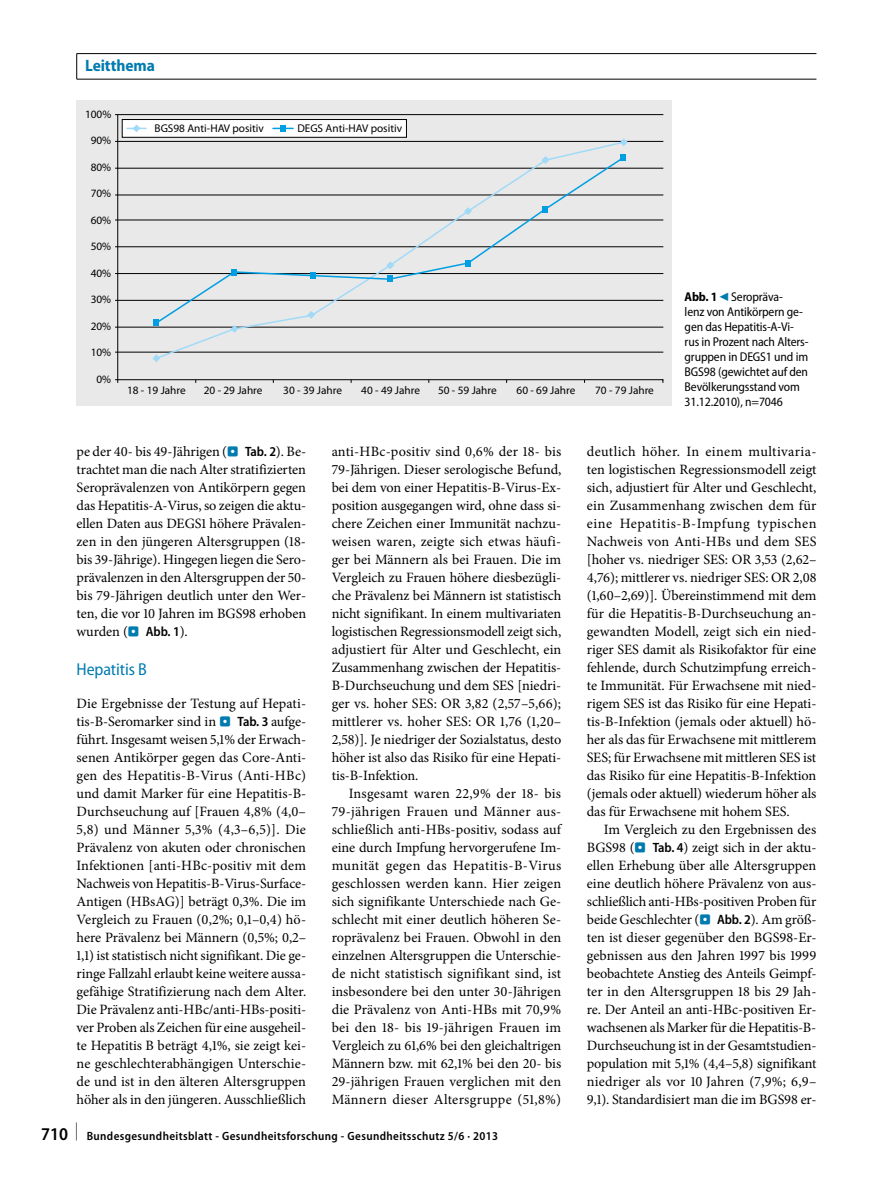
<style>
.page{position:relative;width:893px;height:1187px;background:#fff}
.page>*{position:absolute;margin:0;border:0;box-sizing:border-box;transform-origin:0 0}
.t1{font:600 semi-condensed 18px "Myriad Pro";color:#000}
._013_u2{font:semi-condensed 17.25px "Myriad Pro";letter-spacing:-.005em;color:#007baf}
.t2{font:700 semi-condensed 16.5px "Myriad Pro";letter-spacing:-.005em;color:#007baf}
._010_fliesstext_mit{font:14.25px/18px "Minion Pro";letter-spacing:-.005em;color:#000;text-align:justify}
._010_fliesstext_ohne{font:14.25px/18px "Minion Pro";letter-spacing:-.005em;color:#000;text-align:justify}
._024_abb_legende{font:semi-condensed 12.75px/15px "Myriad Pro";letter-spacing:-.01em;color:#000}
.t3{font:600 semi-condensed 12px "Myriad Pro";letter-spacing:.03em;color:#000}
.t4{font:11.25px "Myriad Pro";color:#000}
.s1{font-weight:700}
.s2{font-family:"S Buttons";font-stretch:normal;font-size:14.25px;color:#007baf}
.s3{font-family:"S Buttons";font-size:13.5px;color:#007baf}
.s4{font-family:"Myriad Pro";font-weight:600;font-stretch:semi-condensed;font-size:13.5px}
</style>
<div class="page">
<div style="left:77px;top:100px;width:595px;height:305px;background:#e9e9e9"></div>
<hr style="left:115px;top:114px;width:548px;height:1px;background:#000">
<hr style="left:115px;top:141px;width:548px;height:1px;background:#000">
<hr style="left:115px;top:168px;width:548px;height:1px;background:#000">
<hr style="left:115px;top:194px;width:548px;height:1px;background:#000">
<hr style="left:115px;top:219px;width:548px;height:1px;background:#000">
<hr style="left:115px;top:246px;width:548px;height:1px;background:#000">
<hr style="left:115px;top:273px;width:548px;height:1px;background:#000">
<hr style="left:115px;top:300px;width:548px;height:1px;background:#000">
<hr style="left:115px;top:327px;width:548px;height:1px;background:#000">
<hr style="left:115px;top:352px;width:548px;height:1px;background:#000">
<hr style="left:115px;top:379px;width:548px;height:1px;background:#000">
<svg style="left:154px;top:140px;width:471px;height:217px"></svg>
<hr style="left:117px;top:115px;width:1px;height:268px;background:#000">
<div style="left:153px;top:319px;width:6px;height:7px;background:#009ee3"></div>
<div style="left:620px;top:154px;width:6px;height:7px;background:#009ee3"></div>
<svg style="left:152px;top:353px;width:10px;height:9px"></svg>
<svg style="left:229px;top:325px;width:11px;height:9px"></svg>
<svg style="left:619px;top:138px;width:10px;height:9px"></svg>
<svg style="left:154px;top:156px;width:471px;height:169px"></svg>
<div style="left:122px;top:119px;width:285px;height:19px;background:#fff;border:1px solid #000"></div>
<svg style="left:127px;top:124px;width:19px;height:8px"></svg>
<div style="left:280px;top:125px;width:6px;height:7px;background:#009ee3"></div>
<svg style="left:273px;top:128px;width:20px;height:1px"></svg>
<hr style="left:77px;top:53px;width:739px;height:1px;background:#000">
<svg style="left:76px;top:54px;width:1px;height:25px"></svg>
<hr style="left:77px;top:79px;width:739px;height:1px;background:#000">
<p class="t2" style="left:85px;top:57px;width:71px">Leitthema</p>
<p class="t4" style="left:85px;top:107px;width:28px">100%</p>
<p class="t4" style="left:91px;top:134px;width:22px">90%</p>
<p class="t4" style="left:91px;top:160px;width:22px">80%</p>
<p class="t4" style="left:91px;top:187px;width:22px">70%</p>
<p class="t4" style="left:91px;top:213px;width:22px">60%</p>
<p class="t4" style="left:91px;top:240px;width:22px">50%</p>
<p class="t4" style="left:91px;top:266px;width:22px">40%</p>
<p class="t4" style="left:91px;top:293px;width:22px">30%</p>
<p class="t4" style="left:91px;top:319px;width:22px">20%</p>
<p class="t4" style="left:91px;top:346px;width:22px">10%</p>
<p class="t4" style="left:96px;top:372px;width:16px">0%</p>
<p class="t4" style="left:155px;top:121px;width:111px">BGS98 Anti-HAV positiv</p>
<p class="t4" style="left:297px;top:121px;width:106px">DEGS Anti-HAV positiv</p>
<p class="t4" style="left:127px;top:383px;width:60px">18 - 19 Jahre</p>
<p class="t4" style="left:204px;top:383px;width:60px">20 - 29 Jahre</p>
<p class="t4" style="left:283px;top:383px;width:60px">30 - 39 Jahre</p>
<p class="t4" style="left:361px;top:383px;width:60px">40 - 49 Jahre</p>
<p class="t4" style="left:438px;top:383px;width:60px">50 - 59 Jahre</p>
<p class="t4" style="left:517px;top:383px;width:60px">60 - 69 Jahre</p>
<p class="t4" style="left:595px;top:383px;width:60px">70 - 79 Jahre</p>
<p class="_024_abb_legende" style="left:685px;top:289px;width:125px"><span class="s1">Abb. 1</span><span class="s2">9</span>Seropräva-<br>lenz von Antikörpern ge&shy;gen das Hepatitis-A-Vi&shy;rus in Prozent nach Alters&shy;gruppen in DEGS1 und im<br>BGS98 (gewichtet auf den<br>Bevölkerungsstand vom<br>31.12.2010), n=7046</p>
<p class="t1" style="left:41px;top:1123px;width:28px">710</p>
<p class="_010_fliesstext_mit" style="left:77px;top:442px;width:231px">pe der 40- bis 49-Jährigen (<span class="s3">.</span> <span class="s4">Tab. 2</span>). Be&shy;trachtet man die nach Alter stratifizierten Seroprävalenzen von Antikörpern gegen das Hepatitis-A-Virus, so zeigen die aktu&shy;ellen Daten aus DEGS1 höhere Prävalen&shy;zen in den jüngeren Altersgruppen (18- bis 39-Jährige). Hingegen liegen die Sero&shy;prävalenzen in den Altersgruppen der 50- bis 79-Jährigen deutlich unter den Wer&shy;ten, die vor 10 Jahren im BGS98 erhoben wurden (<span class="s3">.</span> <span class="s4">Abb. 1</span>).</p>
<p class="_013_u2" style="left:77px;top:659px;width:72px">Hepatitis B</p>
<p class="_010_fliesstext_ohne" style="left:77px;top:694px;width:231px">Die Ergebnisse der Testung auf Hepati&shy;tis-B-Seromarker sind in <span class="s3">.</span> <span class="s4">Tab. 3</span> aufge&shy;führt. Insgesamt weisen 5,1% der Erwach&shy;senen Antikörper gegen das Core-Anti&shy;gen des Hepatitis-B-Virus (Anti-HBc) und damit Marker für eine Hepatitis-B-Durchseuchung auf [Frauen 4,8% (4,0– 5,8) und Männer 5,3% (4,3–6,5)]. Die Prävalenz von akuten oder chronischen Infektionen [anti-HBc-positiv mit dem Nachweis von Hepatitis-B-Virus-Surface-Antigen (HBsAG)] beträgt 0,3%. Die im Vergleich zu Frauen (0,2%; 0,1–0,4) hö&shy;here Prävalenz bei Männern (0,5%; 0,2– 1,1) ist statistisch nicht signifikant. Die ge&shy;ringe Fallzahl erlaubt keine weitere aussa&shy;gefähige Stratifizierung nach dem Alter.<br>Die Prävalenz anti-HBc/anti-HBs-positi&shy;ver Proben als Zeichen für eine ausgeheil&shy;te Hepatitis B beträgt 4,1%, sie zeigt kei&shy;ne geschlechterabhängigen Unterschie&shy;de und ist in den älteren Altersgruppen höher als in den jüngeren. Ausschließlich</p>
<p class="_010_fliesstext_ohne" style="left:332px;top:442px;width:231px">anti-HBc-positiv sind 0,6% der 18- bis 79-Jährigen. Dieser serologische Befund, bei dem von einer Hepatitis-B-Virus-Ex&shy;position ausgegangen wird, ohne dass si&shy;chere Zeichen einer Immunität nachzu&shy;weisen waren, zeigte sich etwas häufi&shy;ger bei Männern als bei Frauen. Die im Vergleich zu Frauen höhere diesbezügli&shy;che Prävalenz bei Männern ist statistisch nicht signifikant. In einem multivariaten logistischen Regressionsmodell zeigt sich, adjustiert für Alter und Geschlecht, ein Zusammenhang zwischen der Hepatitis-B-Durchseuchung und dem SES [niedri&shy;ger vs. hoher SES: OR 3,82 (2,57–5,66); mittlerer vs. hoher SES: OR 1,76 (1,20– 2,58)]. Je niedriger der Sozialstatus, desto höher ist also das Risiko für eine Hepati&shy;tis-B-Infektion.</p>
<p class="_010_fliesstext_mit" style="left:332px;top:784px;width:231px;text-indent:17px">Insgesamt waren 22,9% der 18- bis 79-jährigen Frauen und Männer aus&shy;schließlich anti-HBs-positiv, sodass auf eine durch Impfung hervorgerufene Im&shy;munität gegen das Hepatitis-B-Virus geschlossen werden kann. Hier zeigen sich signifikante Unterschiede nach Ge&shy;schlecht mit einer deutlich höheren Se&shy;roprävalenz bei Frauen. Obwohl in den einzelnen Altersgruppen die Unterschie&shy;de nicht statistisch signifikant sind, ist insbesondere bei den unter 30-Jährigen die Prävalenz von Anti-HBs mit 70,9% bei den 18- bis 19-jährigen Frauen im Vergleich zu 61,6% bei den gleichaltrigen Männern bzw. mit 62,1% bei den 20- bis 29-jährigen Frauen verglichen mit den Männern dieser Altersgruppe (51,8%)</p>
<p class="t3" style="left:76px;top:1129px;width:424px"><sup>|</sup> Bundesgesundheitsblatt - Gesundheitsforschung - Gesundheitsschutz 5/6 · 2013</p>
<p class="_010_fliesstext_mit" style="left:587px;top:442px;width:231px">deutlich höher. In einem multivaria&shy;ten logistischen Regressionsmodell zeigt sich, adjustiert für Alter und Geschlecht, ein Zusammenhang zwischen dem für eine Hepatitis-B-Impfung typischen Nachweis von Anti-HBs und dem SES [hoher vs. niedriger SES: OR 3,53 (2,62– 4,76); mittlerer vs. niedriger SES: OR 2,08 (1,60–2,69)]. Übereinstimmend mit dem für die Hepatitis-B-Durchseuchung an&shy;gewandten Modell, zeigt sich ein nied&shy;riger SES damit als Risikofaktor für eine fehlende, durch Schutzimpfung erreich&shy;te Immunität. Für Erwachsene mit nied&shy;rigem SES ist das Risiko für eine Hepati&shy;tis-B-Infektion (jemals oder aktuell) hö&shy;her als das für Erwachsene mit mittlerem SES; für Erwachsene mit mittleren SES ist das Risiko für eine Hepatitis-B-Infektion (jemals oder aktuell) wiederum höher als das für Erwachsene mit hohem SES.</p>
<p class="_010_fliesstext_mit" style="left:587px;top:820px;width:231px;text-indent:17px">Im Vergleich zu den Ergebnissen des BGS98 (<span class="s3">.</span> <span class="s4">Tab. 4</span>) zeigt sich in der aktu&shy;ellen Erhebung über alle Altersgruppen eine deutlich höhere Prävalenz von aus&shy;schließlich anti-HBs-positiven Proben für beide Geschlechter (<span class="s3">.</span> <span class="s4">Abb. 2</span>). Am größ&shy;ten ist dieser gegenüber den BGS98-Er&shy;gebnissen aus den Jahren 1997 bis 1999 beobachtete Anstieg des Anteils Geimpf&shy;ter in den Altersgruppen 18 bis 29 Jah&shy;re. Der Anteil an anti-HBc-positiven Er&shy;wachsenen als Marker für die Hepatitis-B-Durchseuchung ist in der Gesamtstudien&shy;population mit 5,1% (4,4–5,8) signifikant niedriger als vor 10 Jahren (7,9%; 6,9– 9,1). Standardisiert man die im BGS98 er-</p>
</div>
